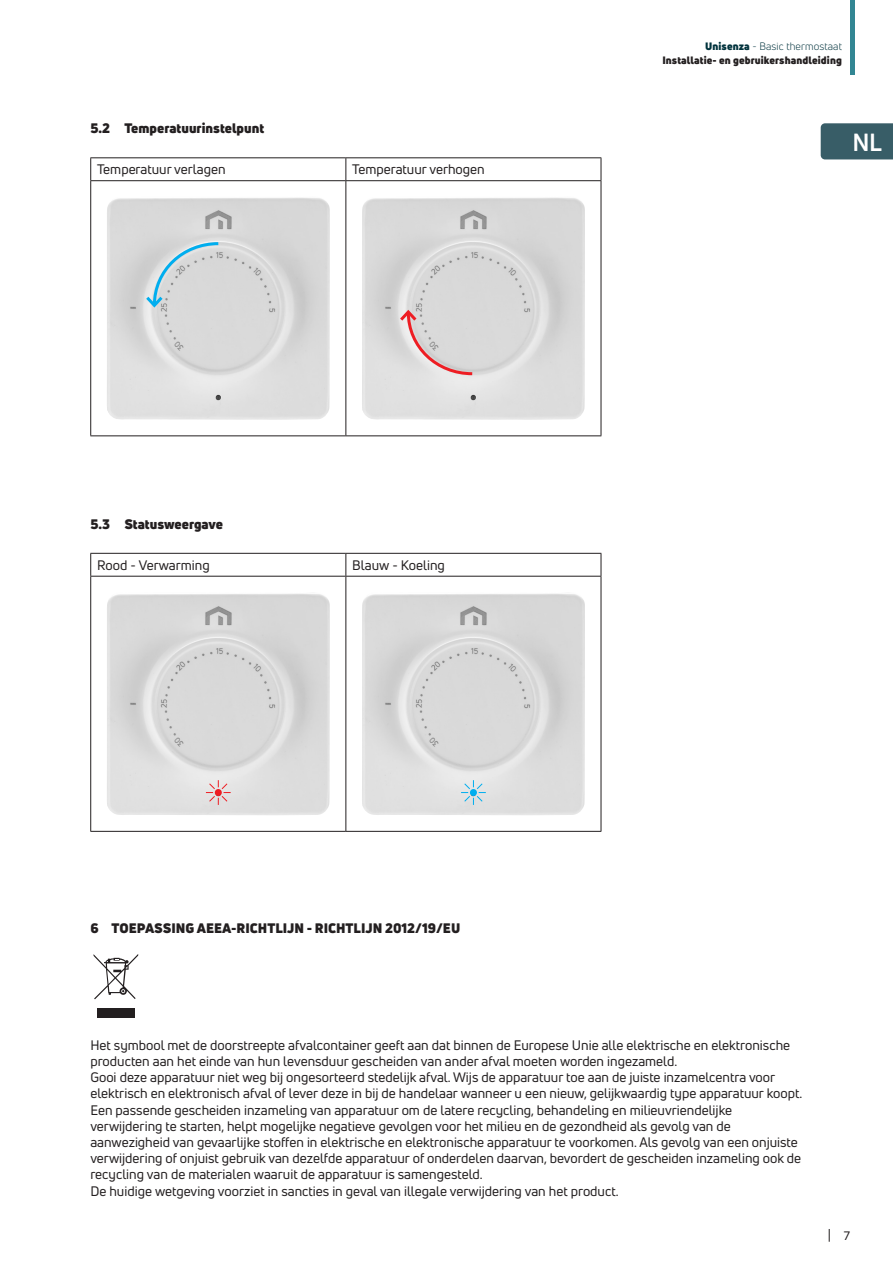
<style>
.page{position:relative;width:893px;height:1263px;background:#fff}
.page>*{position:absolute;margin:0;border:0;box-sizing:border-box;transform-origin:0 0}
.t1{font:700 24.3px "Uni Neue";color:#fff}
.t2{font:13.5px/16.2px "Uni Neue";color:#231f20}
.t3{font:900 13.5px "Uni Neue";color:#231f20}
.t4{font:12px "Uni Neue";color:#231f20}
.t5{font:900 10.5px/13.5px "Uni Neue";letter-spacing:.01em;color:#231f20;text-align:right}
.s1{color:#00323c}
.s2{font-weight:400;color:#00323c}
</style>
<div class="page">
<svg style="left:829px;top:1229px;width:1px;height:13px"></svg>
<div style="left:850px;top:0;width:5px;height:74px;background:#328693"></div>
<div style="left:821px;top:123px;width:72px;height:36px;background:#385d67"></div>
<div style="left:97px;top:1008px;width:37px;height:9px;background:#231f20"></div>
<svg style="left:94px;top:954px;width:44px;height:45px"></svg>
<hr style="left:90px;top:157px;width:256px;height:1px;background:#231f20">
<svg style="left:90px;top:158px;width:1px;height:22px"></svg>
<hr style="left:346px;top:157px;width:255px;height:1px;background:#231f20">
<svg style="left:345px;top:158px;width:1px;height:22px"></svg>
<svg style="left:601px;top:158px;width:1px;height:22px"></svg>
<hr style="left:90px;top:180px;width:256px;height:1px;background:#231f20">
<hr style="left:90px;top:181px;width:1px;height:254px;background:#231f20">
<hr style="left:346px;top:180px;width:255px;height:1px;background:#231f20">
<hr style="left:345px;top:181px;width:1px;height:254px;background:#231f20">
<hr style="left:601px;top:181px;width:1px;height:254px;background:#231f20">
<hr style="left:90px;top:435px;width:256px;height:1px;background:#231f20">
<hr style="left:346px;top:435px;width:255px;height:1px;background:#231f20">
<img style="left:107px;top:198px;width:223px;height:222px">
<svg style="left:143px;top:241px;width:78px;height:69px;background:#c9d4d9"></svg>
<img style="left:362px;top:198px;width:223px;height:222px">
<svg style="left:397px;top:308px;width:78px;height:69px;background:#dbcece"></svg>
<hr style="left:90px;top:553px;width:256px;height:1px;background:#231f20">
<svg style="left:90px;top:554px;width:1px;height:22px"></svg>
<hr style="left:346px;top:553px;width:255px;height:1px;background:#231f20">
<svg style="left:345px;top:554px;width:1px;height:22px"></svg>
<svg style="left:601px;top:554px;width:1px;height:22px"></svg>
<hr style="left:90px;top:576px;width:256px;height:1px;background:#231f20">
<hr style="left:90px;top:576px;width:1px;height:255px;background:#231f20">
<hr style="left:346px;top:576px;width:255px;height:1px;background:#231f20">
<hr style="left:345px;top:576px;width:1px;height:255px;background:#231f20">
<hr style="left:601px;top:576px;width:1px;height:255px;background:#231f20">
<hr style="left:90px;top:831px;width:256px;height:1px;background:#231f20">
<hr style="left:346px;top:831px;width:255px;height:1px;background:#231f20">
<img style="left:107px;top:594px;width:223px;height:221px">
<svg style="left:205px;top:779px;width:26px;height:27px"></svg>
<img style="left:362px;top:594px;width:223px;height:221px">
<svg style="left:460px;top:779px;width:27px;height:27px"></svg>
<p class="t3" style="left:90px;top:119px;width:175px">5.2 Temperatuurinstelpunt</p>
<p class="t2" style="left:97px;top:161px;width:130px">Temperatuur verlagen</p>
<p class="t2" style="left:352px;top:161px;width:134px">Temperatuur verhogen</p>
<p class="t3" style="left:90px;top:515px;width:134px">5.3 Statusweergave</p>
<p class="t2" style="left:97px;top:557px;width:114px">Rood - Verwarming</p>
<p class="t2" style="left:352px;top:557px;width:94px">Blauw - Koeling</p>
<p class="t5" style="left:662px;top:40px;width:181px"><span class="s1">Unisenza</span> <span class="s2">- Basic thermostaat<br></span>Installatie- en gebruikershandleiding</p>
<h1 class="t1" style="left:852px;top:127px;width:31px">NL</h1>
<p class="t3" style="left:90px;top:918px;width:371px">6 TOEPASSING AEEA-RICHTLIJN - RICHTLIJN 2012/19/EU</p>
<p class="t2" style="left:90px;top:1037px;width:713px">Het symbool met de doorstreepte afvalcontainer geeft aan dat binnen de Europese Unie alle elektrische en elektronische producten aan het einde van hun levensduur gescheiden van ander afval moeten worden ingezameld.<br>Gooi deze apparatuur niet weg bij ongesorteerd stedelijk afval. Wijs de apparatuur toe aan de juiste inzamelcentra voor elektrisch en elektronisch afval of lever deze in bij de handelaar wanneer u een nieuw, gelijkwaardig type apparatuur koopt.<br>Een passende gescheiden inzameling van apparatuur om de latere recycling, behandeling en milieuvriendelijke verwijdering te starten, helpt mogelijke negatieve gevolgen voor het milieu en de gezondheid als gevolg van de aanwezigheid van gevaarlijke stoffen in elektrische en elektronische apparatuur te voorkomen. Als gevolg van een onjuiste verwijdering of onjuist gebruik van dezelfde apparatuur of onderdelen daarvan, bevordert de gescheiden inzameling ook de recycling van de materialen waaruit de apparatuur is samengesteld.<br>De huidige wetgeving voorziet in sancties in geval van illegale verwijdering van het product.</p>
<p class="t4" style="left:843px;top:1228px;width:8px">7</p>
</div>
